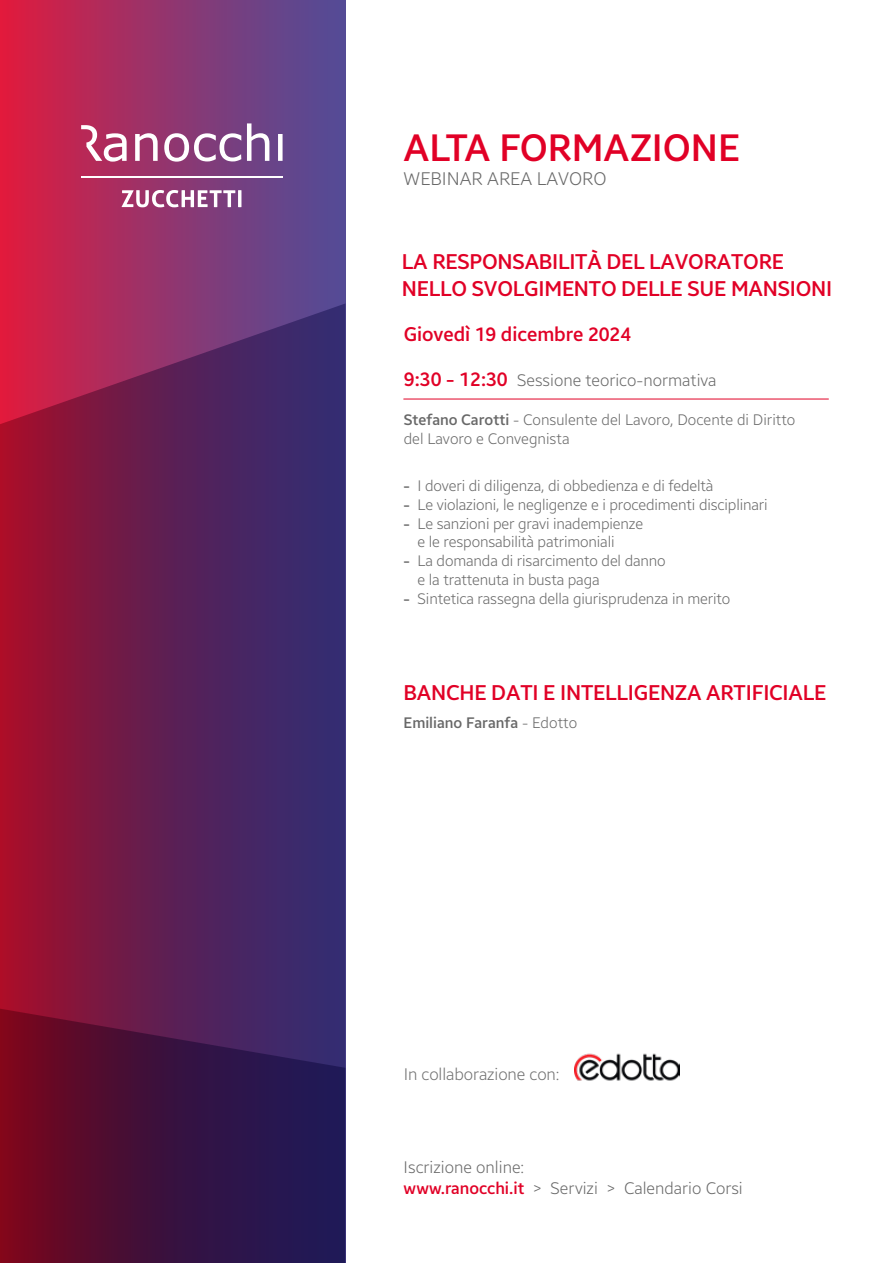
<style>
.page{position:relative;width:893px;height:1263px;background:#fff}
.page>*{position:absolute;margin:0;border:0;box-sizing:border-box;transform-origin:0 0}
.t1{font:500 37.65px "Breeze Sans";color:#e10026}
.t2{font:500 21px/27px "Breeze Sans";letter-spacing:-.01em;color:#e10026}
.t3{font:500 19.5px "Breeze Sans";letter-spacing:-.005em;color:#e10026}
.t4{font:300 18px "Breeze Sans";color:#686868}
.t5{font:300 16.5px/21px "Breeze Sans";color:#686868}
.t6{font:300 16.5px "Breeze Sans";letter-spacing:-.005em;color:#707070}
.t7{font:300 15px/18.8px "Breeze Sans";letter-spacing:-.01em;color:#686868}
.t8{font:500 15px/18.8px "Breeze Sans";color:#686868;text-align:justify}
.s1{font-weight:500;font-size:19.5px;color:#e10026}
.s2{font-weight:500}
.s3{font-weight:300}
.s4{font-weight:500;color:#e10026}
</style>
<div class="page">
<img style="left:575px;top:1053px;width:104px;height:28px">
<div style="left:0;top:0;width:345px;height:1263px;background:linear-gradient(to right,#dd1c40,#4b4f9c)"></div>
<svg style="left:0;top:303px;width:345px;height:706px;background:#6a1f52"></svg>
<svg style="left:0;top:1009px;width:345px;height:254px;background:#45123e"></svg>
<hr style="left:404px;top:399px;width:424px;height:1px;background:#e10026">
<svg style="left:122px;top:190px;width:119px;height:17px"></svg>
<hr style="left:81px;top:177px;width:202px;height:1px;background:#fff">
<svg style="left:81px;top:123px;width:202px;height:39px"></svg>
<h1 class="t1" style="left:404px;top:123px;width:338px">ALTA FORMAZIONE</h1>
<p class="t4" style="left:404px;top:167px;width:204px">WEBINAR AREA LAVORO</p>
<h2 class="t2" style="left:402px;top:248px;width:432px">LA RESPONSABILITÀ DEL LAVORATORE<br>NELLO SVOLGIMENTO DELLE SUE MANSIONI</h2>
<h3 class="t3" style="left:404px;top:321px;width:229px">Giovedì 19 dicembre 2024</h3>
<p class="t5" style="left:404px;top:369px;width:314px"><span class="s1">9:30 - 12:30</span> Sessione teorico-normativa</p>
<p class="t7" style="left:404px;top:411px;width:393px"><span class="s2">Stefano Carotti</span> - Consulente del Lavoro, Docente di Diritto del Lavoro e Convegnista</p>
<p class="t8" style="left:404px;top:476px;width:8px">- - -</p>
<p class="t8" style="left:404px;top:551px;width:8px">-</p>
<p class="t8" style="left:404px;top:589px;width:8px">-</p>
<p class="t7" style="left:418px;top:476px;width:352px">I doveri di diligenza, di obbedienza e di fedeltà<br>Le violazioni, le negligenze e i procedimenti disciplinari Le sanzioni per gravi inadempienze<br>e le responsabilità patrimoniali<br>La domanda di risarcimento del danno<br>e la trattenuta in busta paga<br>Sintetica rassegna della giurisprudenza in merito</p>
<h2 class="t2" style="left:404px;top:679px;width:424px">BANCHE DATI E INTELLIGENZA ARTIFICIALE</h2>
<p class="t8" style="left:404px;top:713px;width:175px">Emiliano Faranfa <span class="s3">- Edotto</span></p>
<p class="t6" style="left:404px;top:1063px;width:157px">In collaborazione con:</p>
<p class="t5" style="left:404px;top:1156px;width:341px">Iscrizione online:<br><span class="s4">www.ranocchi.it</span> &gt; Servizi &gt; Calendario Corsi</p>
</div>
